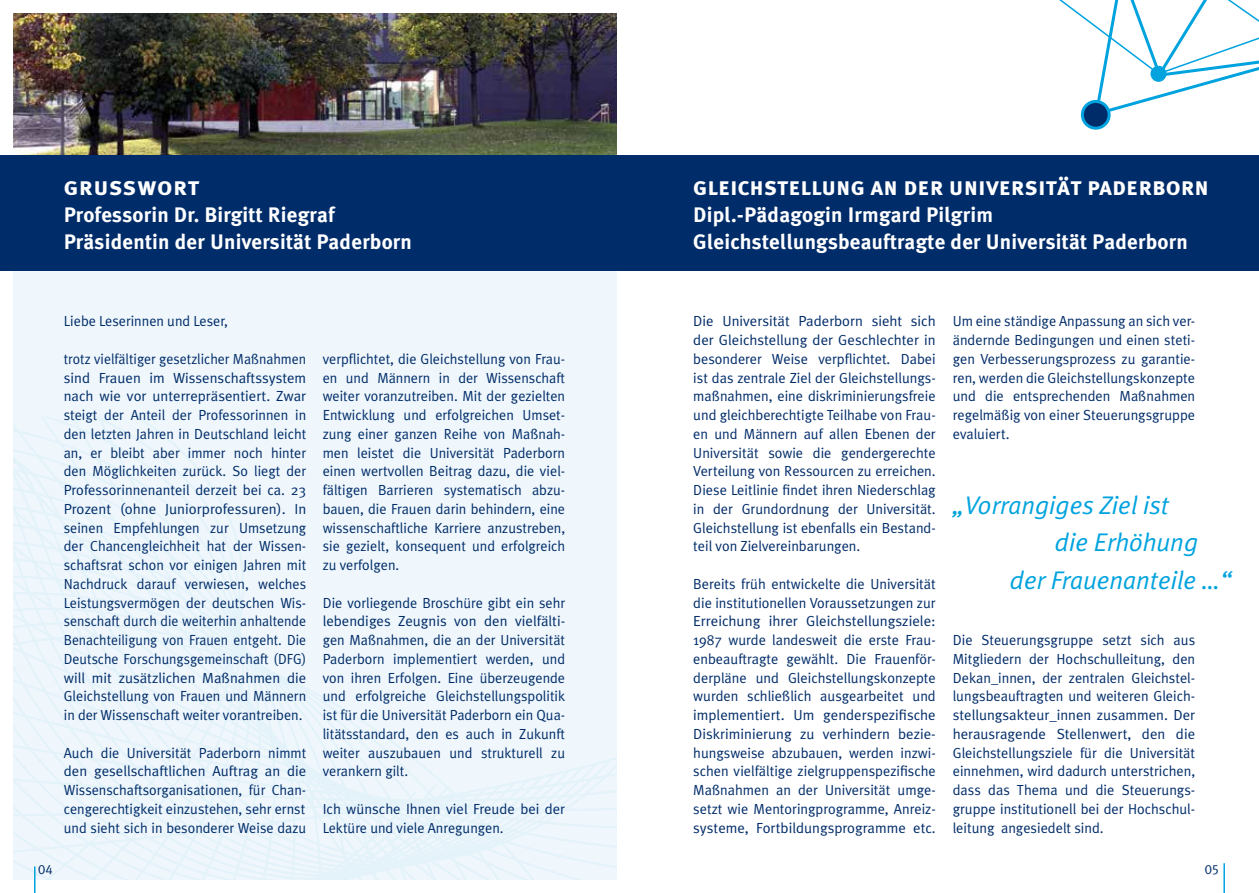
<style>
.page{position:relative;width:1259px;height:893px;background:#fff}
.page>*{position:absolute;margin:0;border:0;box-sizing:border-box;transform-origin:0 0}
.t1{font:italic 25.5px "Meta Plus Normal";color:#00a3de}
.t2{font:25.5px "Meta Plus Bold Caps";color:#fff}
.t3{font:25.5px "Meta Plus Bold Caps";letter-spacing:.02em;color:#fff}
.t4{font:700 21px/27px "Meta Plus";letter-spacing:.01em;color:#fff}
.t5{font:14.7px/18.8px "Meta Plus Normal";color:#002c69;text-align:justify}
.t6{font:14.7px/18.8px "Meta Plus Normal";color:#002c69;text-align:justify;scale:.95 1}
.t7{font:13.5px "Meta Plus Normal Caps";color:#002c69}
.s1{color:#fff}
</style>
<div class="page">
<img style="left:13px;top:13px;width:604px;height:142px">
<div style="left:0;top:195px;width:629px;height:685px;background:#eff7fc"></div>
<svg style="left:13px;top:458px;width:604px;height:422px"></svg>
<div style="left:617px;top:0;width:12px;height:893px;background:#fff"></div>
<div style="left:0;top:0;width:13px;height:893px;background:#fff"></div>
<div style="left:0;top:155px;width:1259px;height:116px;background:#002c69"></div>
<svg style="left:1059px;top:0;width:200px;height:118px"></svg>
<div style="left:1082px;top:101px;width:27px;height:27px;background:#002c69;border-radius:50%"></div>
<div style="left:1081px;top:100px;width:29px;height:30px;border:3px solid #00a3de;border-radius:50%"></div>
<div style="left:1151px;top:66px;width:15px;height:15px;background:#00a3de;border-radius:50%"></div>
<div style="left:1150px;top:66px;width:16px;height:16px;border:1px solid #00a3de;border-radius:50%"></div>
<hr style="left:34px;top:866px;width:2px;height:27px;background:#00a3de">
<hr style="left:1223px;top:863px;width:2px;height:30px;background:#00a3de">
<h1 class="t3" style="left:64px;top:171px;width:137px">grußwort</h1>
<h2 class="t4" style="left:64px;top:201px;width:350px">Professorin Dr. Birgitt Riegraf<br>Präsidentin der Universität Paderborn</h2>
<p class="t5" style="left:64px;top:312px;width:166px">Liebe Leserinnen und Leser,</p>
<p class="t6" style="left:64px;top:349px;width:257px">trotz vielfältiger gesetzlicher Maßnahmen sind Frauen im Wissenschaftssystem nach wie vor unterrepräsentiert. Zwar steigt der Anteil der Professorinnen in den letzten Jahren in Deutschland leicht an, er bleibt aber immer noch hinter den Möglichkeiten zurück. So liegt der Professorinnenanteil derzeit bei ca. 23<br>Prozent (ohne Juniorprofessuren). In seinen Empfehlungen zur Umsetzung der Chancengleichheit hat der Wissen&shy;schaftsrat schon vor einigen Jahren mit Nachdruck darauf verwiesen, welches Leistungsvermögen der deutschen Wis&shy;senschaft durch die weiterhin anhaltende Benachteiligung von Frauen entgeht. Die Deutsche Forschungsgemeinschaft (DFG) will mit zusätzlichen Maßnahmen die Gleichstellung von Frauen und Männern in der Wissenschaft weiter vorantreiben.</p>
<p class="t5" style="left:64px;top:743px;width:244px">Auch die Universität Paderborn nimmt den gesellschaftlichen Auftrag an die Wissenschaftsorganisationen, für Chan&shy;cengerechtigkeit einzustehen, sehr ernst und sieht sich in besonderer Weise dazu</p>
<p class="t5" style="left:323px;top:349px;width:244px">verpflichtet, die Gleichstellung von Frau&shy;en und Männern in der Wissenschaft weiter voranzutreiben. Mit der gezielten Entwicklung und erfolgreichen Umset&shy;zung einer ganzen Reihe von Maßnah&shy;men leistet die Universität Paderborn einen wertvollen Beitrag dazu, die viel&shy;fältigen Barrieren systematisch abzu&shy;bauen, die Frauen darin behindern, eine wissenschaftliche Karriere anzustreben, sie gezielt, konsequent und erfolgreich zu verfolgen.</p>
<p class="t5" style="left:323px;top:593px;width:244px">Die vorliegende Broschüre gibt ein sehr lebendiges Zeugnis von den vielfälti&shy;gen Maßnahmen, die an der Universität Paderborn implementiert werden, und von ihren Erfolgen. Eine überzeugende und erfolgreiche Gleichstellungspolitik ist für die Universität Paderborn ein Qua&shy;litätsstandard, den es auch in Zukunft weiter auszubauen und strukturell zu verankern gilt.</p>
<p class="t5" style="left:323px;top:799px;width:244px">Ich wünsche Ihnen viel Freude bei der<br>Lektüre und viele Anregungen.</p>
<h1 class="t2" style="left:693px;top:171px;width:517px">gleichstellung an der universität paderborn</h1>
<h2 class="t4" style="left:693px;top:201px;width:496px">Dipl.-Pädagogin Irmgard Pilgrim<br>Gleichstellungsbeauftragte der Universität Paderborn</h2>
<p class="t5" style="left:693px;top:312px;width:244px">Die Universität Paderborn sieht sich der Gleichstellung der Geschlechter in besonderer Weise verpflichtet. Dabei ist das zentrale Ziel der Gleichstellungs&shy;maßnahmen, eine diskriminierungsfreie und gleichberechtigte Teilhabe von Frau&shy;en und Männern auf allen Ebenen der Universität sowie die gendergerechte Verteilung von Ressourcen zu erreichen.<br>Diese Leitlinie findet ihren Niederschlag in der Grundordnung der Universität.<br>Gleichstellung ist ebenfalls ein Bestand&shy;teil von Zielvereinbarungen.</p>
<p class="t5" style="left:693px;top:574px;width:244px">Bereits früh entwickelte die Universität die institutionellen Voraussetzungen zur Erreichung ihrer Gleichstellungsziele:<br>1987 wurde landesweit die erste Frau&shy;enbeauftragte gewählt. Die Frauenför&shy;derpläne und Gleichstellungskonzepte wurden schließlich ausgearbeitet und implementiert. Um genderspezifische Diskriminierung zu verhindern bezie&shy;hungsweise abzubauen, werden inzwi&shy;schen vielfältige zielgruppenspezifische Maßnahmen an der Universität umge&shy;setzt wie Mentoringprogramme, Anreiz&shy;systeme, Fortbildungsprogramme etc.</p>
<p class="t5" style="left:952px;top:312px;width:244px">Um eine ständige Anpassung an sich ver&shy;ändernde Bedingungen und einen steti&shy;gen Verbesserungsprozess zu garantie&shy;ren, werden die Gleichstellungskonzepte und die entsprechenden Maßnahmen regelmäßig von einer Steuerungsgruppe evaluiert.</p>
<h1 class="t1" style="left:952px;top:490px;width:275px">„Vorrangiges Ziel ist <span class="s1">.....</span></h1>
<h1 class="t1" style="left:1055px;top:528px;width:145px">die Erhöhung</h1>
<h1 class="t1" style="left:1010px;top:565px;width:223px">der Frauenanteile …“</h1>
<p class="t5" style="left:952px;top:630px;width:244px">Die Steuerungsgruppe setzt sich aus Mitgliedern der Hochschulleitung, den Dekan_innen, der zentralen Gleichstel&shy;lungsbeauftragten und weiteren Gleich&shy;stellungsakteur_innen zusammen. Der herausragende Stellenwert, den die Gleichstellungsziele für die Universität einnehmen, wird dadurch unterstrichen, dass das Thema und die Steuerungs&shy;gruppe institutionell bei der Hochschul&shy;leitung angesiedelt sind.</p>
<p class="t7" style="left:38px;top:861px;width:16px">04</p>
<p class="t7" style="left:1204px;top:861px;width:16px">05</p>
</div>
